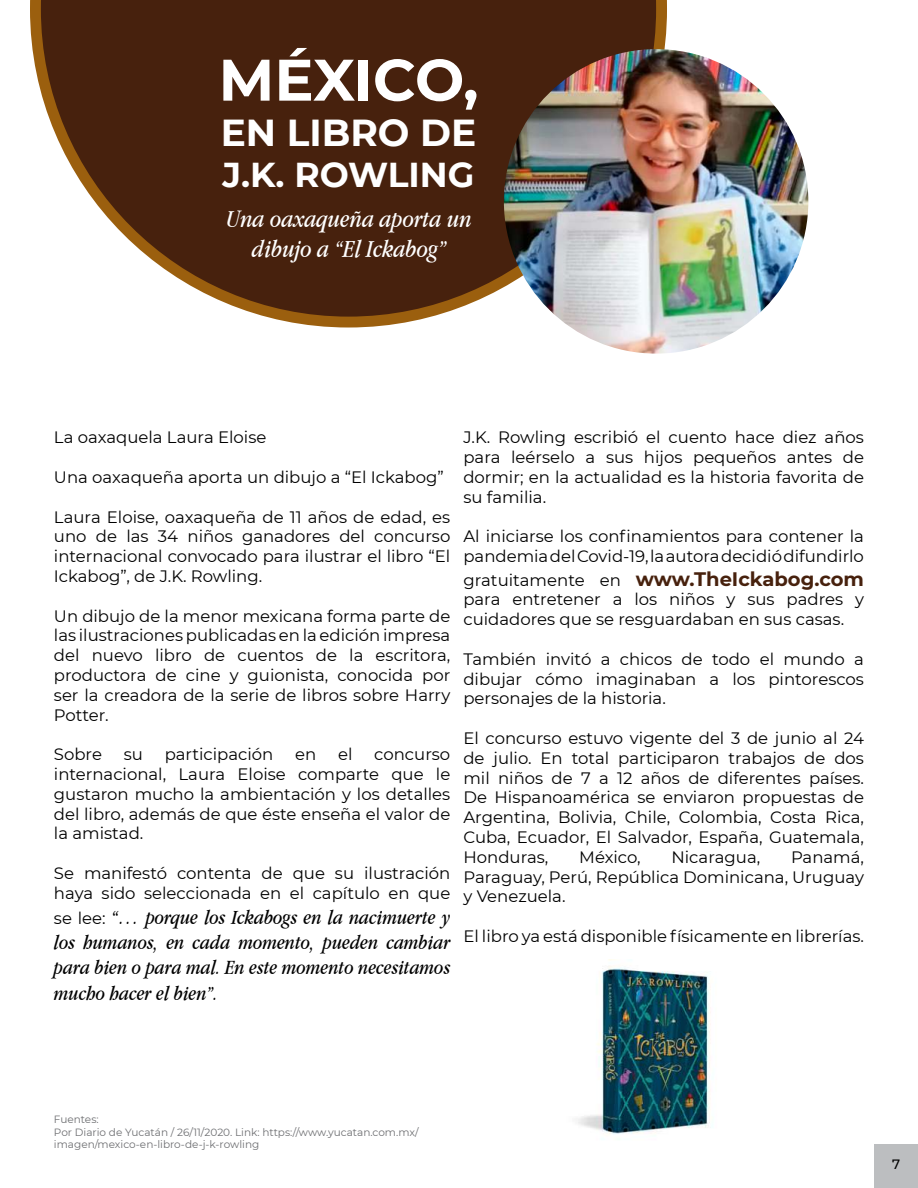
<style>
.page{position:relative;width:918px;height:1188px;background:#fff}
.page>*{position:absolute;margin:0;border:0;box-sizing:border-box;transform-origin:0 0}
.t1{font:700 58.5px "Montserrat";letter-spacing:-.005em;color:#fff}
.t2{font:700 37.5px "Montserrat";color:#fff}
.t3{font:700 34.5px "Montserrat";color:#fff}
.t4{font:italic 25.5px/30.6px "Apple Garamond";color:#fff;text-align:center}
.t5{font:italic 21px/25.2px "Apple Garamond";color:#000;text-align:justify}
.t6{font:700 19.5px "Montserrat";color:#47210d}
.t7{font:16.5px/19.8px "Montserrat";color:#000;text-align:justify}
.t8{font:500 13.5px "Montserrat";color:#000}
.t9{font:10.5px/12.6px "Montserrat";color:#6d6e71}
.s1{font-family:"Montserrat";font-style:normal;font-size:16.5px}
.s2{font-weight:400;font-size:16.5px;color:#000}
</style>
<div class="page">
<div style="left:874px;top:1144px;width:44px;height:44px;background:#bcbec0"></div>
<svg style="left:30px;top:0;width:637px;height:328px"></svg>
<svg style="left:41px;top:0;width:615px;height:317px;background:#5f3c28"></svg>
<img style="left:578px;top:966px;width:133px;height:168px">
<img style="left:504px;top:49px;width:304px;height:305px;border-radius:152px">
<h1 class="t1" style="left:219px;top:38px;width:261px">MÉXICO,</h1>
<h2 class="t2" style="left:221px;top:105px;width:257px">EN LIBRO DE</h2>
<h3 class="t3" style="left:223px;top:150px;width:253px">J.K. ROWLING</h3>
<h3 class="t4" style="left:227px;top:203px;width:247px">Una oaxaqueña aporta un dibujo a “El Ickabog”</h3>
<p class="t7" style="left:54px;top:427px;width:214px">La oaxaquela Laura Eloise</p>
<p class="t7" style="left:54px;top:467px;width:391px">Una oaxaqueña aporta un dibujo a “El Ickabog”</p>
<p class="t7" style="left:54px;top:506px;width:398px">Laura Eloise, oaxaqueña de 11 años de edad, es uno de las 34 niños ganadores del concurso internacional convocado para ilustrar el libro “El Ickabog”, de J.K. Rowling.</p>
<p class="t7" style="left:54px;top:605px;width:398px">Un dibujo de la menor mexicana forma parte de las ilustraciones publicadas en la edición impresa del nuevo libro de cuentos de la escritora, productora de cine y guionista, conocida por ser la creadora de la serie de libros sobre Harry Potter.</p>
<p class="t7" style="left:54px;top:744px;width:50px">Sobre</p>
<p class="t7" style="left:124px;top:744px;width:21px">su</p>
<p class="t7" style="left:165px;top:744px;width:110px">participación</p>
<p class="t7" style="left:295px;top:744px;width:23px">en</p>
<p class="t7" style="left:338px;top:744px;width:16px">el</p>
<p class="t7" style="left:54px;top:744px;width:398px;text-indent:320px">concurso internacional, Laura Eloise comparte que le gustaron mucho la ambientación y los detalles del libro, además de que éste enseña el valor de la amistad.</p>
<p class="t7" style="left:54px;top:863px;width:398px">Se manifestó contenta de que su ilustración haya sido seleccionada en el capítulo en que</p>
<p class="t5" style="left:54px;top:904px;width:398px"><span class="s1">se lee:</span> “… porque los Ickabogs en la nacimuerte y los humanos, en cada momento, pueden cambiar para bien o para mal. En este momento necesitamos mucho hacer el bien”.</p>
<p class="t7" style="left:463px;top:427px;width:402px">J.K. Rowling escribió el cuento hace diez años para leérselo a sus hijos pequeños antes de dormir; en la actualidad es la historia favorita de su familia.</p>
<p class="t7" style="left:463px;top:526px;width:402px">Al iniciarse los confinamientos para contener la pandemia del Covid-19, la autora decidió difundirlo</p>
<p class="t6" style="left:463px;top:565px;width:402px"><span class="s2">gratuitamente en</span> www.TheIckabog.com</p>
<p class="t7" style="left:463px;top:589px;width:402px">para entretener a los niños y sus padres y cuidadores que se resguardaban en sus casas.</p>
<p class="t7" style="left:463px;top:648px;width:402px">También invitó a chicos de todo el mundo a dibujar cómo imaginaban a los pintorescos personajes de la historia.</p>
<p class="t7" style="left:463px;top:728px;width:402px">El concurso estuvo vigente del 3 de junio al 24 de julio. En total participaron trabajos de dos mil niños de 7 a 12 años de diferentes países.<br>De Hispanoamérica se enviaron propuestas de Argentina, Bolivia, Chile, Colombia, Costa Rica, Cuba, Ecuador, El Salvador, España, Guatemala, Honduras,</p>
<p class="t7" style="left:579px;top:846px;width:63px">México,</p>
<p class="t7" style="left:671px;top:846px;width:90px">Nicaragua,</p>
<p class="t7" style="left:463px;top:846px;width:402px;text-indent:328px">Panamá, Paraguay, Perú, República Dominicana, Uruguay y Venezuela.</p>
<p class="t7" style="left:463px;top:926px;width:402px">El libro ya está disponible físicamente en librerías.</p>
<p class="t9" style="left:54px;top:1113px;width:366px">Fuentes:<br>Por Diario de Yucatán / 26/11/2020. Link: https://www.yucatan.com.mx/ imagen/mexico-en-libro-de-j-k-rowling</p>
<p class="t8" style="left:892px;top:1155px;width:10px">7</p>
</div>
